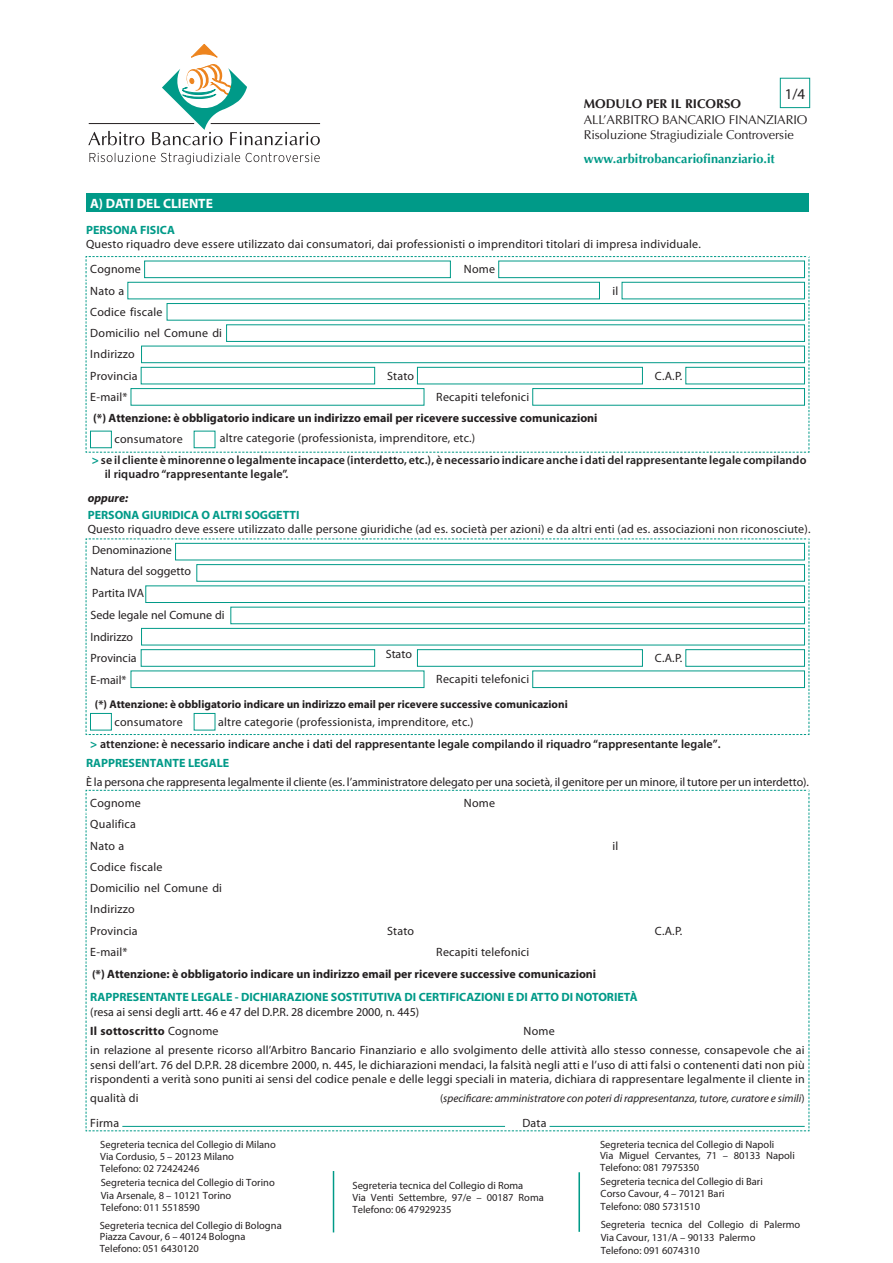
<style>
.page{position:relative;width:893px;height:1263px;background:#fff}
.page>*{position:absolute;margin:0;border:0;box-sizing:border-box;transform-origin:0 0}
.t1{font:15px "Myriad Pro";color:#231f20}
.t2{font:700 13.5px "Myriad Pro";color:#fff}
.t3{font:12.75px/15.3px "Optima LT Std";letter-spacing:-.01em;color:#231f20}
.t4{font:700 12.75px "Optima LT Std";color:#009a88}
.t5{font:700 12.75px "Optima LT Std";color:#231f20}
.t6{font:12px/21.3px "Myriad Pro";letter-spacing:.015em;color:#231f20}
.t7{font:600 12px/14.4px "Myriad Pro";letter-spacing:.005em;color:#231f20}
.t8{font:700 12px "Myriad Pro";color:#231f20}
.t9{font:12px/21px "Myriad Pro";letter-spacing:-.005em;color:#231f20}
.t10{font:700 12px "Myriad Pro";color:#009a88}
.t11{font:italic 700 12px "Myriad Pro";color:#231f20}
.t12{font:700 11.25px "Myriad Pro";color:#231f20}
.t13{font:italic 11.25px "Myriad Pro";color:#231f20}
.t14{font:10.5px/11.9px "Myriad Pro";color:#231f20}
.s1{font-weight:700;color:#009a88}
.s2{font-size:11.25px}
.s3{font-weight:700}
.s4{font-style:normal}
</style>
<div class="page">
<hr style="left:89px;top:123px;width:105px;height:1px;background:#231f20">
<svg style="left:88px;top:131px;width:56px;height:14px"></svg>
<svg style="left:89px;top:153px;width:151px;height:11px"></svg>
<svg style="left:246px;top:153px;width:74px;height:9px"></svg>
<svg style="left:152px;top:44px;width:168px;height:101px"></svg>
<div style="left:780px;top:78px;width:30px;height:30px;border:1px solid #009a88"></div>
<hr style="left:333px;top:1171px;width:1px;height:61px;background:#009a88">
<hr style="left:579px;top:1172px;width:1px;height:60px;background:#009a88">
<div style="left:86px;top:193px;width:723px;height:19px;background:#009a88"></div>
<svg style="left:85px;top:256px;width:725px;height:197px"></svg>
<div style="left:90px;top:431px;width:22px;height:17px;border:1px solid #009a88"></div>
<svg style="left:85px;top:538px;width:725px;height:197px"></svg>
<div style="left:175px;top:543px;width:630px;height:17px;border:1px solid #009a88"></div>
<div style="left:197px;top:564px;width:608px;height:17px;border:1px solid #009a88"></div>
<svg style="left:141px;top:585px;width:664px;height:82px"></svg>
<div style="left:686px;top:649px;width:119px;height:17px;border:1px solid #009a88"></div>
<div style="left:131px;top:671px;width:293px;height:17px;border:1px solid #009a88"></div>
<div style="left:533px;top:671px;width:272px;height:17px;border:1px solid #009a88"></div>
<div style="left:90px;top:713px;width:22px;height:17px;border:1px solid #009a88"></div>
<div style="left:194px;top:713px;width:21px;height:17px;border:1px solid #009a88"></div>
<svg style="left:85px;top:789px;width:725px;height:343px"></svg>
<p class="t1" style="left:785px;top:84px;width:22px">1/4</p>
<p class="t5" style="left:584px;top:96px;width:159px">MODULO PER IL RICORSO</p>
<p class="t3" style="left:584px;top:112px;width:225px">ALL’ARBITRO BANCARIO FINANZIARIO<br>Risoluzione Stragiudiziale Controversie</p>
<p class="t4" style="left:584px;top:151px;width:193px">www.arbitrobancariofinanziario.it</p>
<p class="t2" style="left:90px;top:194px;width:124px">A) DATI DEL CLIENTE</p>
<h6 class="t10" style="left:86px;top:222px;width:90px">PERSONA FISICA</h6>
<p class="t6" style="left:86px;top:233px;width:616px">Questo riquadro deve essere utilizzato dai consumatori, dai professionisti o imprenditori titolari di impresa individuale.</p>
<p class="t6" style="left:90px;top:258px;width:52px">Cognome</p>
<p class="t6" style="left:464px;top:258px;width:33px">Nome</p>
<p class="t6" style="left:90px;top:280px;width:35px">Nato a</p>
<p class="t6" style="left:613px;top:280px;width:7px">il</p>
<p class="t6" style="left:90px;top:301px;width:133px">Codice fiscale<br>Domicilio nel Comune di<br>Indirizzo<br>Provincia</p>
<p class="t6" style="left:387px;top:365px;width:28px">Stato</p>
<p class="t6" style="left:655px;top:365px;width:29px">C.A.P.</p>
<p class="t6" style="left:90px;top:386px;width:39px">E-mail*</p>
<p class="t6" style="left:436px;top:386px;width:95px">Recapiti telefonici</p>
<h6 class="t8" style="left:93px;top:410px;width:506px">(*) Attenzione: è obbligatorio indicare un indirizzo email per ricevere successive comunicazioni</h6>
<p class="t6" style="left:115px;top:429px;width:70px">consumatore</p>
<p class="t6" style="left:220px;top:427px;width:257px">altre categorie (professionista, imprenditore, etc.)</p>
<p class="t7" style="left:105px;top:452px;width:703px;text-indent:-13px"><span class="s1">&gt;</span> se il cliente è minorenne o legalmente incapace (interdetto, etc.), è necessario indicare anche i dati del rappresentante legale compilando il riquadro “rappresentante legale”.</p>
<p class="t11" style="left:88px;top:490px;width:42px">oppure:</p>
<h6 class="t10" style="left:88px;top:507px;width:213px">PERSONA GIURIDICA O ALTRI SOGGETTI</h6>
<p class="t6" style="left:92px;top:518px;width:720px;line-height:20.9px;text-indent:-4px">Questo riquadro deve essere utilizzato dalle persone giuridiche (ad es. società per azioni) e da altri enti (ad es. associazioni non riconosciute).<br>Denominazione</p>
<p class="t6" style="left:91px;top:560px;width:102px">Natura del soggetto</p>
<p class="t6" style="left:90px;top:582px;width:136px;line-height:21.8px">Partita IVA<br>Sede legale nel Comune di<br>Indirizzo<br>Provincia</p>
<p class="t6" style="left:91px;top:669px;width:37px">E-mail*</p>
<p class="t6" style="left:436px;top:668px;width:95px">Recapiti telefonici</p>
<h6 class="t12" style="left:95px;top:697px;width:474px">(*) Attenzione: è obbligatorio indicare un indirizzo email per ricevere successive comunicazioni</h6>
<p class="t6" style="left:115px;top:711px;width:70px">consumatore</p>
<p class="t6" style="left:218px;top:711px;width:257px">altre categorie (professionista, imprenditore, etc.)</p>
<p class="t7" style="left:86px;top:734px;width:636px;line-height:19.2px;text-indent:4px"><span class="s1">&gt;</span> attenzione: è necessario indicare anche i dati del rappresentante legale compilando il riquadro “rappresentante legale”.<br><span class="s1">RAPPRESENTANTE LEGALE</span></p>
<p class="t9" style="left:90px;top:771px;width:720px;text-indent:-4px">È la persona che rappresenta legalmente il cliente (es. l’amministratore delegato per una società, il genitore per un minore, il tutore per un interdetto).<br>Cognome</p>
<p class="t6" style="left:386px;top:643px;width:28px">Stato</p>
<p class="t6" style="left:655px;top:647px;width:29px">C.A.P.</p>
<p class="t6" style="left:464px;top:792px;width:33px">Nome</p>
<p class="t6" style="left:90px;top:813px;width:47px">Qualifica<br>Nato a</p>
<p class="t6" style="left:90px;top:856px;width:133px">Codice fiscale<br>Domicilio nel Comune di<br>Indirizzo<br>Provincia</p>
<p class="t6" style="left:613px;top:835px;width:7px">il</p>
<p class="t6" style="left:387px;top:920px;width:28px">Stato</p>
<p class="t6" style="left:655px;top:920px;width:29px">C.A.P.</p>
<p class="t6" style="left:90px;top:941px;width:39px">E-mail*</p>
<p class="t6" style="left:436px;top:941px;width:95px">Recapiti telefonici</p>
<p class="t8" style="left:92px;top:966px;width:506px"><span class="s2">(</span>*) Attenzione: è obbligatorio indicare un indirizzo email per ricevere successive comunicazioni</p>
<h6 class="t10" style="left:90px;top:989px;width:549px">RAPPRESENTANTE LEGALE - DICHIARAZIONE SOSTITUTIVA DI CERTIFICAZIONI E DI ATTO DI NOTORIETÀ</h6>
<p class="t6" style="left:90px;top:1002px;width:330px;line-height:18.9px">(resa ai sensi degli artt. 46 e 47 del D.P.R. 28 dicembre 2000, n. 445)<br><span class="s3">Il sottoscritto</span> Cognome</p>
<p class="t6" style="left:524px;top:1020px;width:33px">Nome</p>
<p class="t6" style="left:90px;top:1043px;width:716px;line-height:14.4px;text-align:justify">in relazione al presente ricorso all’Arbitro Bancario Finanziario e allo svolgimento delle attività allo stesso connesse, consapevole che ai sensi dell’art. 76 del D.P.R. 28 dicembre 2000, n. 445, le dichiarazioni mendaci, la falsità negli atti e l’uso di atti falsi o contenenti dati non più rispondenti a verità sono puniti ai sensi del codice penale e delle leggi speciali in materia, dichiara di rappresentare legalmente il cliente in</p>
<p class="t6" style="left:90px;top:1087px;width:50px">qualità di</p>
<p class="t13" style="left:440px;top:1092px;width:366px"><span class="s4">(</span>specificare: amministratore con poteri di rappresentanza, tutore, curatore e simili<span class="s4">)</span></p>
<p class="t6" style="left:90px;top:1112px;width:30px">Firma</p>
<p class="t6" style="left:522px;top:1112px;width:26px">Data</p>
<p class="t14" style="left:100px;top:1138px;width:177px">Segreteria tecnica del Collegio di Milano</p>
<p class="t14" style="left:600px;top:1138px;width:176px">Segreteria tecnica del Collegio di Napoli</p>
<p class="t14" style="left:100px;top:1150px;width:135px">Via Cordusio, 5 – 20123 Milano</p>
<p class="t14" style="left:600px;top:1150px;width:196px">Via Miguel Cervantes, 71 – 80133 Napoli</p>
<p class="t14" style="left:100px;top:1162px;width:101px">Telefono: 02 72424246</p>
<p class="t14" style="left:600px;top:1161px;width:101px">Telefono: 081 7975350</p>
<p class="t14" style="left:101px;top:1176px;width:175px;line-height:12.6px">Segreteria tecnica del Collegio di Torino<br>Via Arsenale, 8 – 10121 Torino</p>
<p class="t14" style="left:353px;top:1180px;width:193px">Segreteria tecnica del Collegio di Roma<br>Via Venti Settembre, 97/e – 00187 Roma</p>
<p class="t14" style="left:601px;top:1176px;width:164px">Segreteria tecnica del Collegio di Bari<br>Corso Cavour, 4 – 70121 Bari</p>
<p class="t14" style="left:101px;top:1202px;width:101px">Telefono: 011 5518590</p>
<p class="t14" style="left:353px;top:1203px;width:101px">Telefono: 06 47929235</p>
<p class="t14" style="left:601px;top:1200px;width:101px">Telefono: 080 5731510</p>
<p class="t14" style="left:100px;top:1219px;width:183px">Segreteria tecnica del Collegio di Bologna</p>
<p class="t14" style="left:601px;top:1219px;width:201px">Segreteria tecnica del Collegio di Palermo</p>
<p class="t14" style="left:100px;top:1230px;width:147px">Piazza Cavour, 6 – 40124 Bologna</p>
<p class="t14" style="left:601px;top:1231px;width:156px">Via Cavour, 131/A – 90133 Palermo</p>
<p class="t14" style="left:100px;top:1242px;width:101px">Telefono: 051 6430120</p>
<p class="t14" style="left:601px;top:1244px;width:101px">Telefono: 091 6074310</p>
</div>
